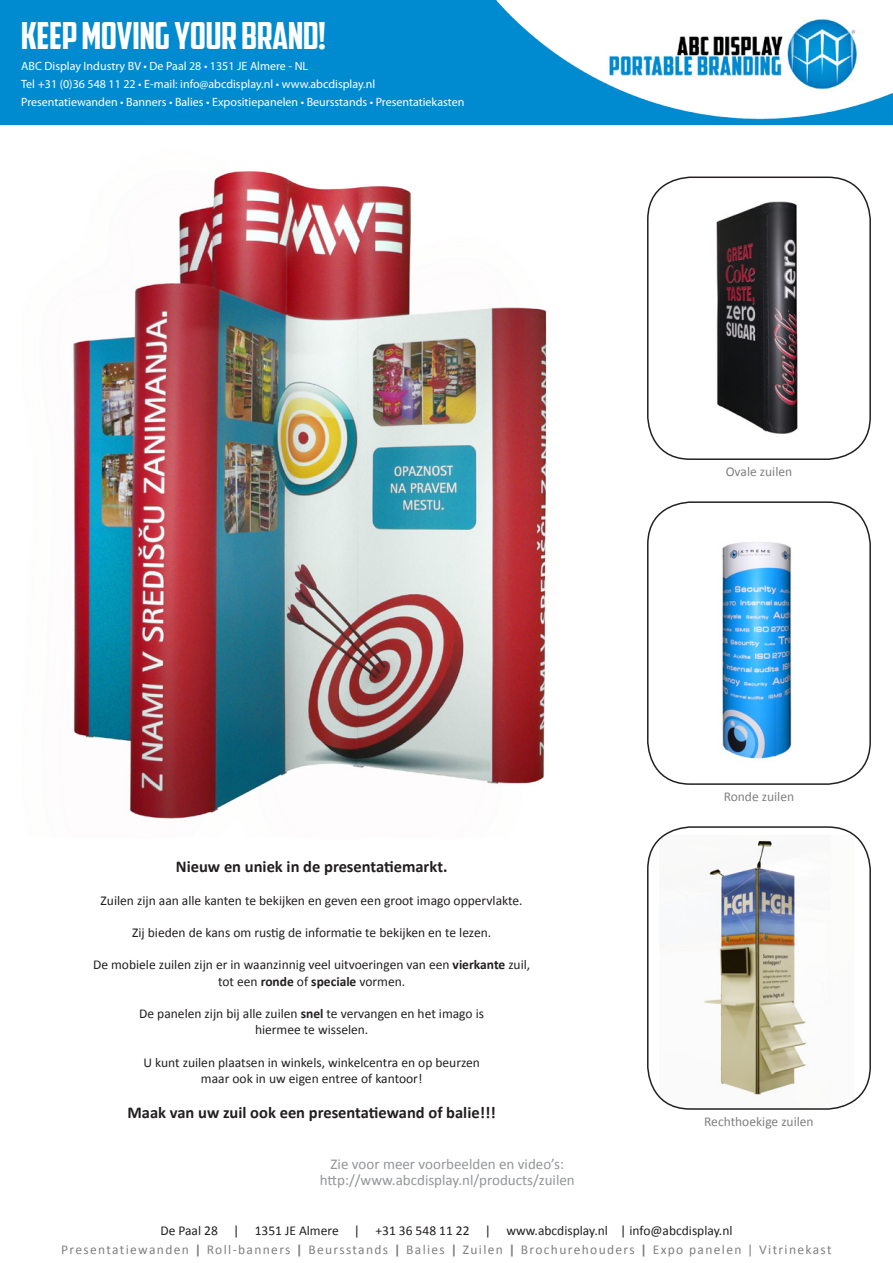
<style>
.page{position:relative;width:893px;height:1263px;background:#fff}
.page>*{position:absolute;margin:0;border:0;box-sizing:border-box;transform-origin:0 0}
.t1{font:36.75px "American Captain 01";color:#fff}
.t2{font:700 16.5px "Calibri";color:#231f20}
.t3{font:15px "Calibri";color:#939598}
.t4{font:13.5px/16.2px "Calibri";color:#231f20;text-align:center}
.t5{font:13.5px/19.5px "Calibri";letter-spacing:.1em;color:#808080;text-align:center}
.t6{font:13.5px "Calibri";letter-spacing:.005em;color:#808080}
.t7{font:12px "Myriad Pro";color:#fff}
.s1{font-weight:700}
.s2{color:#231f20}
</style>
<div class="page">
<img style="left:0;top:0;width:893px;height:125px">
<img style="left:21px;top:119px;width:573px;height:700px">
<img style="left:648px;top:185px;width:222px;height:274px">
<div style="left:647px;top:177px;width:224px;height:283px;border:2px solid #231f20;border-radius:43px"></div>
<img style="left:655px;top:510px;width:201px;height:265px">
<div style="left:647px;top:501px;width:224px;height:284px;border:2px solid #231f20;border-radius:43px"></div>
<img style="left:659px;top:835px;width:195px;height:274px">
<div style="left:647px;top:826px;width:224px;height:284px;border:2px solid #231f20;border-radius:43px"></div>
<p class="t1" style="left:21px;top:11px;width:306px">KEEP MOVING YOUR BRAND!</p>
<p class="t7" style="left:21px;top:58px;width:289px">ABC Display Industry BV • De Paal 28 • 1351 JE Almere - NL</p>
<p class="t7" style="left:21px;top:76px;width:356px">Tel +31 (0)36 548 11 22 • E-mail: info@abcdisplay.nl • www.abcdisplay.nl</p>
<p class="t7" style="left:21px;top:94px;width:445px">Presentatiewanden • Banners • Balies • Expositiepanelen • Beursstands • Presentatiekasten</p>
<p class="t2" style="left:176px;top:856px;width:273px">Nieuw en uniek in de presentatiemarkt.</p>
<p class="t4" style="left:101px;top:892px;width:424px">Zuilen zijn aan alle kanten te bekijken en geven een groot imago oppervlakte.</p>
<p class="t4" style="left:132px;top:924px;width:361px">Zij bieden de kans om rustig de informatie te bekijken en te lezen.</p>
<p class="t4" style="left:93px;top:957px;width:439px">De mobiele zuilen zijn er in waanzinnig veel uitvoeringen van een <span class="s1">vierkante</span> zuil, tot een <span class="s1">ronde</span> of <span class="s1">speciale</span> vormen.</p>
<p class="t4" style="left:139px;top:1005px;width:346px">De panelen zijn bij alle zuilen <span class="s1">snel</span> te vervangen en het imago is hiermee te wisselen.</p>
<p class="t4" style="left:143px;top:1054px;width:338px">U kunt zuilen plaatsen in winkels, winkelcentra en op beurzen maar ook in uw eigen entree of kantoor!</p>
<p class="t2" style="left:128px;top:1102px;width:370px">Maak van uw zuil ook een presentatiewand of balie!!!</p>
<p class="t3" style="left:331px;top:1154px;width:235px">Zie voor meer voorbeelden en video’s:</p>
<p class="t3" style="left:320px;top:1170px;width:256px">http://www.abcdisplay.nl/products/zuilen</p>
<p class="t6" style="left:726px;top:463px;width:68px">Ovale zuilen</p>
<p class="t6" style="left:724px;top:788px;width:72px">Ronde zuilen</p>
<p class="t6" style="left:704px;top:1113px;width:111px">Rechthoekige zuilen</p>
<p class="t5" style="left:61px;top:1221px;width:772px"><span class="s2">De Paal 28 | 1351 JE Almere | +31 36 548 11 22 | www.abcdisplay.nl | info@abcdisplay.nl<br></span>Presentatiewanden <span class="s1">|</span> Roll-banners <span class="s1">|</span> Beursstands <span class="s1">|</span> Balies <span class="s1">|</span> Zuilen <span class="s1">|</span> Brochurehouders <span class="s1">|</span> Expo panelen | Vitrinekast</p>
</div>
